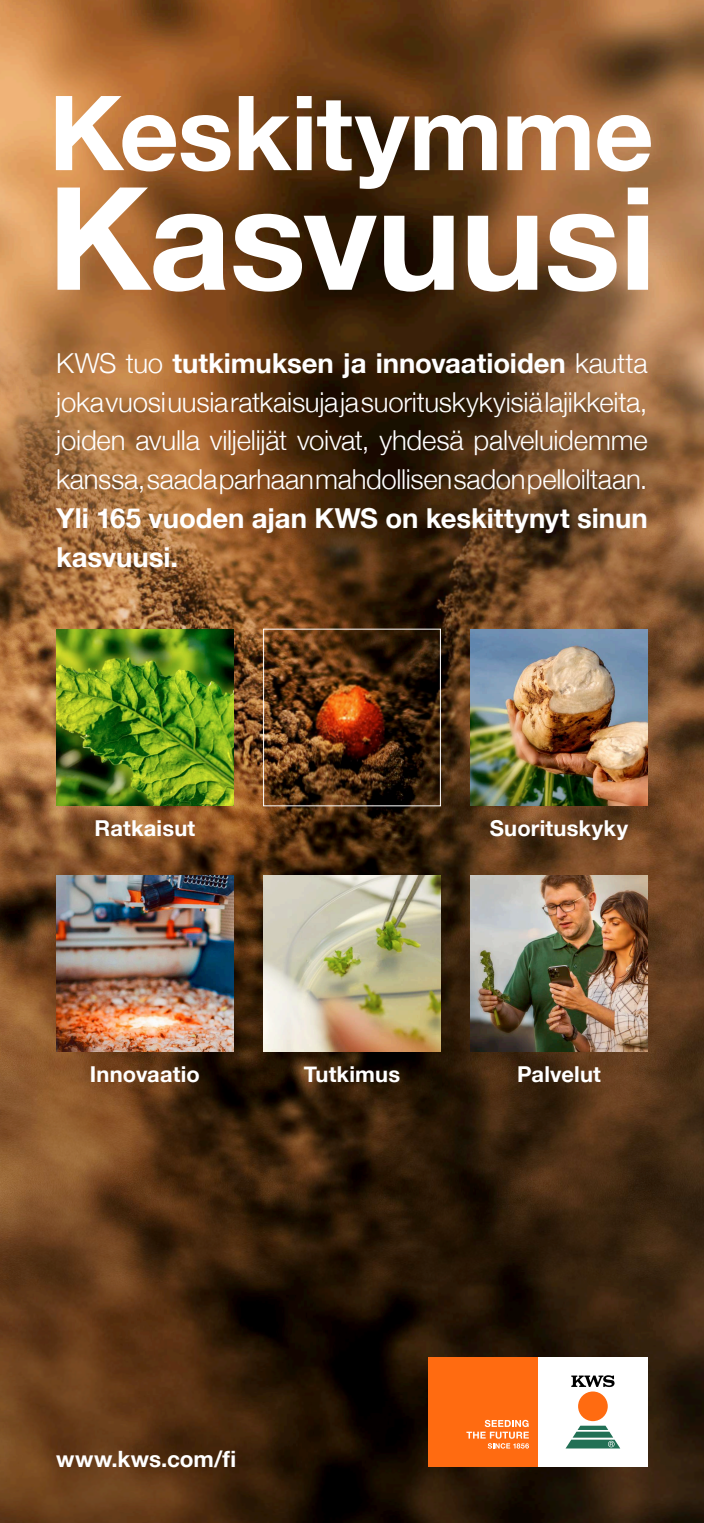
<style>
.page{position:relative;width:704px;height:1523px;background:#fff}
.page>*{position:absolute;margin:0;border:0;box-sizing:border-box;transform-origin:0 0}
.t1{font:700 143.12px "Helvetica Neue";letter-spacing:-.01em;color:#fff}
.t2{font:700 103.75px "Helvetica Neue";letter-spacing:-.01em;color:#fff}
.t3{font:300 27.5px/38.9px "Helvetica Neue";letter-spacing:-.01em;color:#fff;text-align:justify}
.t4{font:700 27.5px/38.9px "Helvetica Neue";letter-spacing:-.005em;color:#fff}
.t5{font:700 22.5px "Helvetica Neue";letter-spacing:.01em;color:#fff}
.t6{font:700 21.88px "Helvetica Neue";letter-spacing:.01em;color:#fff}
.s1{font-weight:700}
</style>
<div class="page">
<img style="left:0;top:0;width:703px;height:795px">
<svg style="left:0;top:795px;width:703px;height:727px;background:#462a11"></svg>
<img style="left:56px;top:629px;width:177px;height:177px">
<img style="left:470px;top:629px;width:177px;height:177px">
<img style="left:56px;top:875px;width:177px;height:177px">
<img style="left:263px;top:875px;width:177px;height:177px">
<img style="left:470px;top:875px;width:177px;height:177px">
<div style="left:538px;top:1357px;width:109px;height:109px;background:#fff"></div>
<svg style="left:566px;top:1425px;width:54px;height:23px"></svg>
<div style="left:577px;top:1391px;width:30px;height:30px;background:#ff6b11;border-radius:50%"></div>
<svg style="left:571px;top:1375px;width:43px;height:12px"></svg>
<div style="left:428px;top:1357px;width:110px;height:109px;background:#ff6b11"></div>
<svg style="left:466px;top:1419px;width:62px;height:29px"></svg>
<h2 class="t2" style="left:49px;top:52px;width:606px">Keskitymme</h2>
<h1 class="t1" style="left:48px;top:126px;width:610px">Kasvuusi</h1>
<p class="t3" style="left:56px;top:341px;width:592px">KWS tuo <span class="s1">tutkimuksen ja innovaatioiden</span> kautta joka vuosi uusia ratkaisuja ja suorituskykyisiä lajikkeita, joiden avulla viljelijät voivat, yhdesä palveluidemme kanssa, saada parhaan mahdollisen sadon pelloiltaan.</p>
<p class="t4" style="left:56px;top:500px;width:592px">Yli 165 vuoden ajan KWS on keskittynyt sinun kasvuusi.</p>
<p class="t6" style="left:94px;top:811px;width:102px">Ratkaisut</p>
<p class="t6" style="left:489px;top:811px;width:140px">Suorituskyky</p>
<p class="t6" style="left:90px;top:1056px;width:111px">Innovaatio</p>
<p class="t6" style="left:303px;top:1056px;width:98px">Tutkimus</p>
<p class="t6" style="left:516px;top:1056px;width:85px">Palvelut</p>
<p class="t5" style="left:56px;top:1441px;width:181px">www.kws.com/fi</p>
</div>
